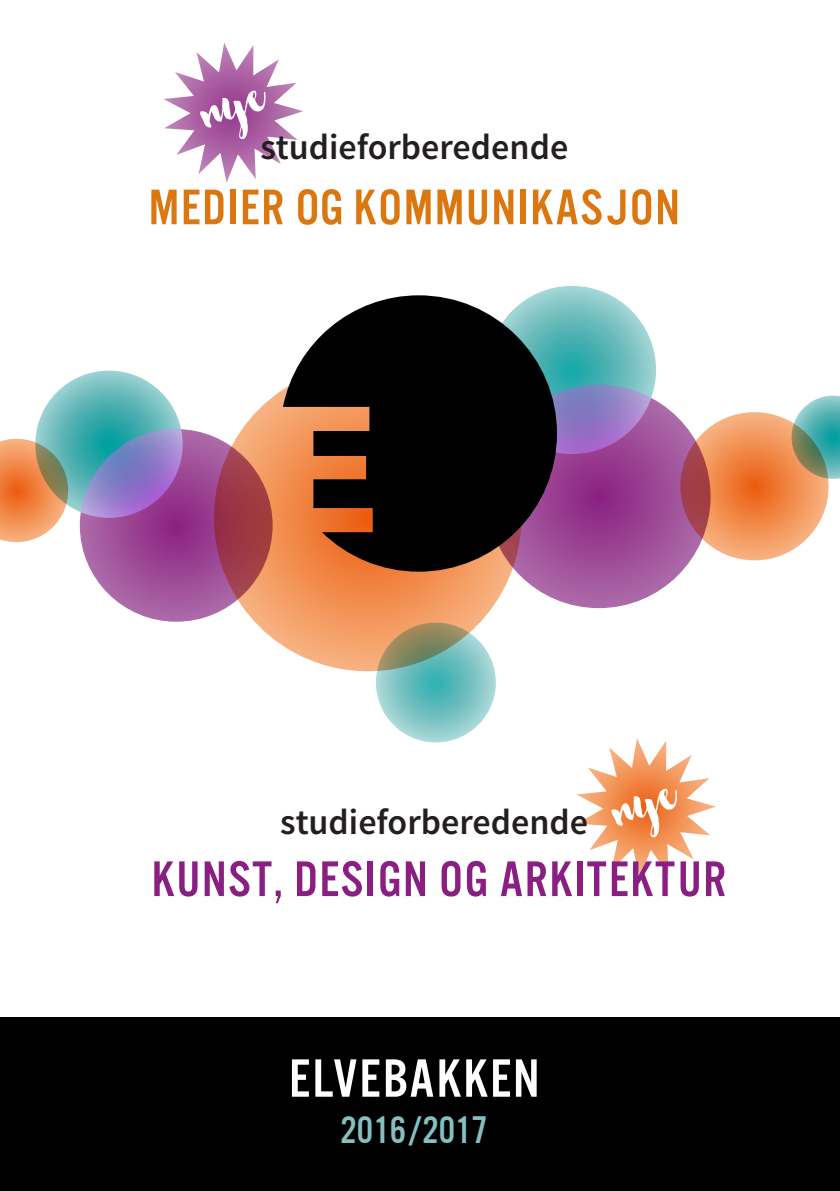
<style>
.page{position:relative;width:840px;height:1191px;background:#fff}
.page>*{position:absolute;margin:0;border:0;box-sizing:border-box;transform-origin:0 0}
.t1{font:56px "U.S.101";letter-spacing:.035em;color:#fff}
.t2{font:52px "U.S.101";letter-spacing:.035em;color:#8a1e82}
.t3{font:52px "U.S.101";letter-spacing:.035em;color:#dc7710}
.t4{font:39.8px "U.S.101";color:#85c0c0}
.t5{font:600 36px "Source Sans Pro";color:#231f20}
</style>
<div class="page">
<div style="left:0;top:1017px;width:839px;height:174px;background:#000"></div>
<svg style="left:80px;top:429px;width:192px;height:193px;background:#9f4d98"></svg>
<svg style="left:487px;top:385px;width:223px;height:223px;background:#9e4b97"></svg>
<svg style="left:214px;top:364px;width:307px;height:307px;background:#e1875e"></svg>
<svg style="left:375px;top:622px;width:120px;height:120px;background:#81b7af"></svg>
<svg style="left:487px;top:286px;width:168px;height:168px;background:#78a4c0"></svg>
<svg style="left:792px;top:395px;width:47px;height:84px;background:#6dbebf"></svg>
<svg style="left:680px;top:412px;width:148px;height:148px;background:#e18755"></svg>
<svg style="left:35px;top:370px;width:147px;height:148px;background:#71a2c0"></svg>
<svg style="left:0;top:439px;width:68px;height:103px;background:#d89969"></svg>
<svg style="left:283px;top:295px;width:273px;height:276px;background:#403028"></svg>
<svg style="left:164px;top:43px;width:139px;height:140px"></svg>
<svg style="left:576px;top:738px;width:139px;height:140px"></svg>
<p class="t5" style="left:260px;top:124px;width:309px">studieforberedende</p>
<h2 class="t3" style="left:149px;top:179px;width:532px">MEDIER OG KOMMUNIKASJON</h2>
<p class="t5" style="left:280px;top:799px;width:309px">studieforberedende</p>
<h2 class="t2" style="left:152px;top:851px;width:575px">KUNST, DESIGN OG ARKITEKTUR</h2>
<h1 class="t1" style="left:289px;top:1048px;width:252px">ELVEBAKKEN</h1>
<p class="t4" style="left:340px;top:1108px;width:149px">2016/2017</p>
</div>
